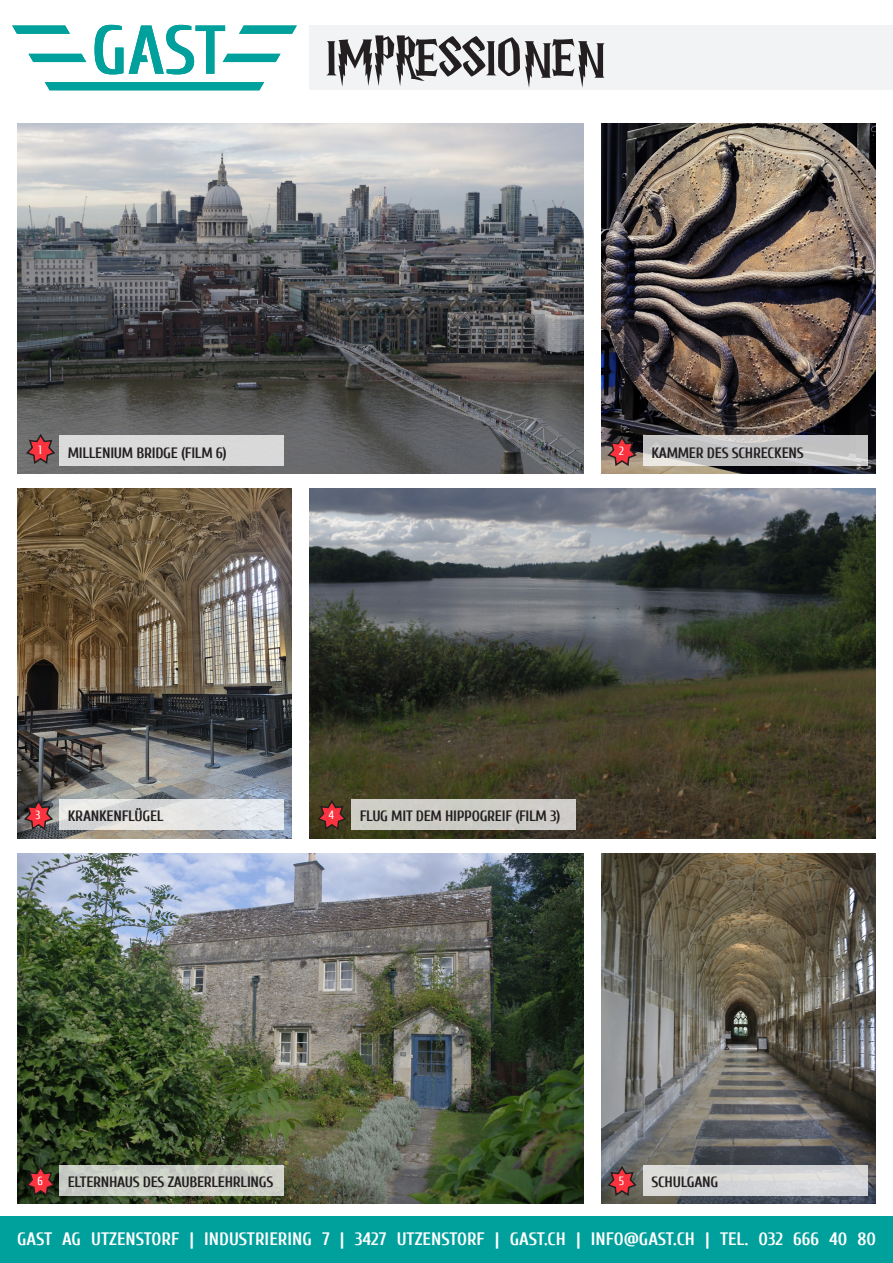
<style>
.page{position:relative;width:893px;height:1263px;background:#fff}
.page>*{position:absolute;margin:0;border:0;box-sizing:border-box;transform-origin:0 0}
.t1{font:700 18px "Cuprum";color:#fff}
.Text{font:700 15px "Cuprum";letter-spacing:-.02em;color:#231f20}
.Text-2{font:12px "Cuprum";color:#fff}
</style>
<div class="page">
<div style="left:0;top:1216px;width:893px;height:47px;background:#00a09c"></div>
<div style="left:309px;top:26px;width:584px;height:64px;background:#f2f3f4"></div>
<img style="left:17px;top:123px;width:567px;height:350px">
<svg style="left:326px;top:35px;width:279px;height:53px"></svg>
<svg style="left:25px;top:433px;width:32px;height:32px"></svg>
<img style="left:601px;top:123px;width:275px;height:350px">
<img style="left:17px;top:853px;width:567px;height:350px">
<img style="left:601px;top:853px;width:275px;height:350px">
<img style="left:309px;top:488px;width:567px;height:350px">
<img style="left:17px;top:488px;width:275px;height:350px">
<svg style="left:606px;top:435px;width:32px;height:32px"></svg>
<svg style="left:606px;top:1165px;width:32px;height:32px"></svg>
<svg style="left:23px;top:799px;width:32px;height:32px"></svg>
<svg style="left:316px;top:799px;width:32px;height:32px"></svg>
<svg style="left:25px;top:1165px;width:32px;height:32px"></svg>
<svg style="left:643px;top:436px;width:224px;height:30px;background:#c7c7c7"></svg>
<div style="left:59px;top:436px;width:225px;height:30px;background:#dadada"></div>
<div style="left:643px;top:1165px;width:224px;height:31px;background:linear-gradient(to right,#d7d7d5,#d5d7da)"></div>
<div style="left:351px;top:799px;width:225px;height:31px;background:#cdcdc6"></div>
<div style="left:59px;top:1165px;width:225px;height:31px;background:#cacec6"></div>
<svg style="left:59px;top:799px;width:225px;height:31px;background:#e0e1e2"></svg>
<div style="left:45px;top:82px;width:219px;height:8px;background:#00a09c"></div>
<svg style="left:12px;top:26px;width:58px;height:8px"></svg>
<svg style="left:29px;top:54px;width:57px;height:8px"></svg>
<svg style="left:95px;top:25px;width:28px;height:49px"></svg>
<svg style="left:129px;top:25px;width:168px;height:49px"></svg>
<p class="Text-2" style="left:38px;top:444px;width:5px">1</p>
<p class="Text-2" style="left:619px;top:444px;width:6px">2</p>
<p class="Text" style="left:68px;top:444px;width:160px">MILLENIUM BRIDGE (FILM 6)</p>
<p class="Text" style="left:651px;top:444px;width:154px">KAMMER DES SCHRECKENS</p>
<p class="Text" style="left:68px;top:808px;width:97px">KRANKENFLÜGEL</p>
<p class="Text-2" style="left:36px;top:808px;width:6px">3</p>
<p class="Text-2" style="left:328px;top:808px;width:7px">4</p>
<p class="Text" style="left:360px;top:808px;width:202px">FLUG MIT DEM HIPPOGREIF (FILM 3)</p>
<p class="Text-2" style="left:37px;top:1174px;width:7px">6</p>
<p class="Text" style="left:68px;top:1174px;width:207px">ELTERNHAUS DES ZAUBERLEHRLINGS</p>
<p class="Text-2" style="left:619px;top:1174px;width:7px">5</p>
<p class="Text" style="left:651px;top:1174px;width:68px">SCHULGANG</p>
<p class="t1" style="left:17px;top:1229px;width:860px">GAST AG UTZENSTORF | INDUSTRIERING 7 | 3427 UTZENSTORF | GAST.CH | INFO@GAST.CH | TEL. 032 666 40 80</p>
</div>
